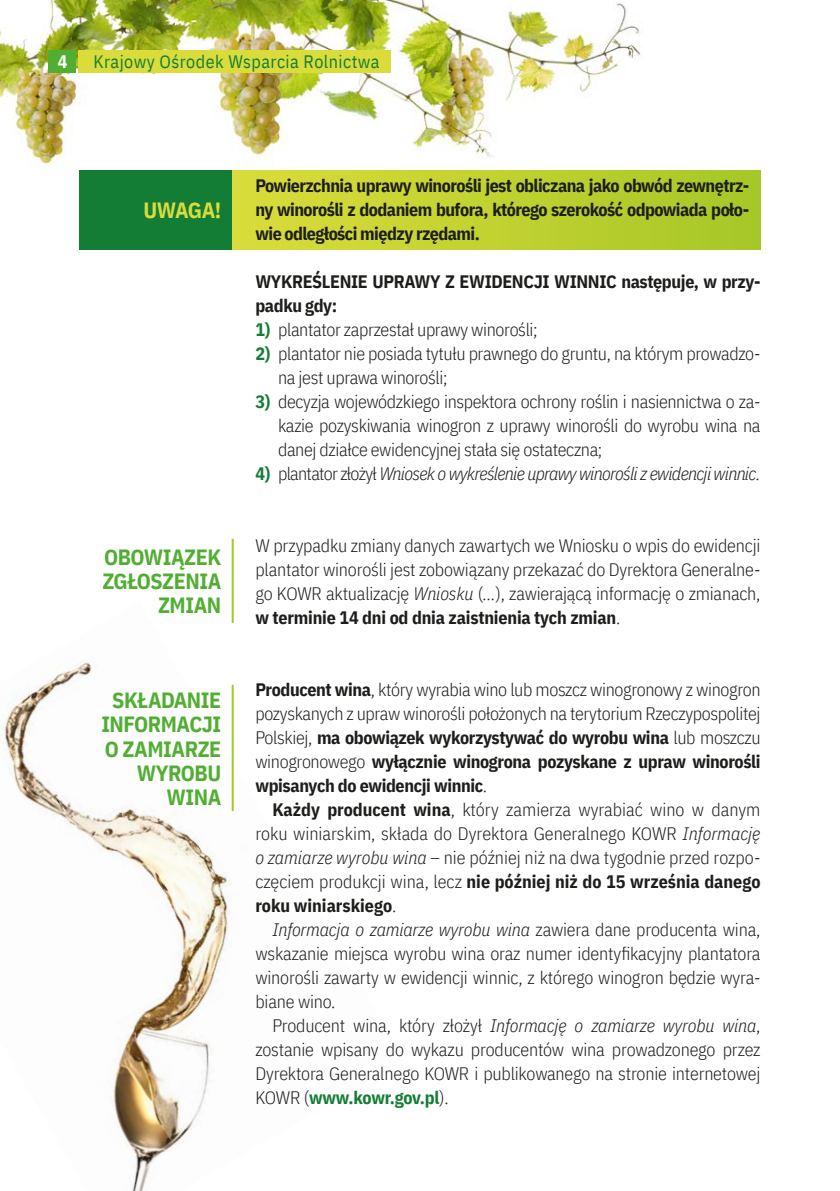
<style>
.page{position:relative;width:840px;height:1191px;background:#fff}
.page>*{position:absolute;margin:0;border:0;box-sizing:border-box;transform-origin:0 0}
.t1{font:700 22px/24px "IBM Plex Sans Cond";letter-spacing:-.02em;color:#52ae32;text-align:right}
.t2{font:700 22px "IBM Plex Sans Cond";letter-spacing:-.03em;color:#d9dc3b}
.t3{font:300 18px/24px "IBM Plex Sans Cond";letter-spacing:-.02em;color:#1d1d1b;text-align:justify}
.t4{font:700 18px/24px "IBM Plex Sans Cond";letter-spacing:-.025em;color:#1d1d1b;text-align:justify}
.t5{font:italic 300 18px "IBM Plex Sans Cond";letter-spacing:-.04em;color:#1d1d1b}
.t6{font:18px "IBM Plex Sans Cond";letter-spacing:.025em;color:#137d35}
.t7{font:700 18px "IBM Plex Sans Cond";color:#fff}
.s1{font-weight:700;color:#137d35}
.s2{font-weight:700;font-style:normal;color:#137d35}
.s3{font-style:normal}
.s4{font-style:italic}
.s5{font-weight:700}
</style>
<div class="page">
<img style="left:0;top:0;width:640px;height:167px">
<div style="left:79px;top:170px;width:154px;height:79px;background:#137d35"></div>
<img style="left:2px;top:601px;width:232px;height:590px">
<div style="left:232px;top:170px;width:528px;height:79px;background:linear-gradient(to right,#dadd3b,#a6c727)"></div>
<hr style="left:231px;top:539px;width:2px;height:84px;background:#a5c728">
<hr style="left:231px;top:685px;width:2px;height:126px;background:#a5c728">
<div style="left:48px;top:50px;width:28px;height:23px;background:#52ae32"></div>
<div style="left:78px;top:50px;width:312px;height:23px;background:#d9dc3b"></div>
<p class="t7" style="left:58px;top:47px;width:11px">4</p>
<p class="t6" style="left:94px;top:48px;width:287px">Krajowy Ośrodek Wsparcia Rolnictwa</p>
<p class="t2" style="left:143px;top:193px;width:79px">UWAGA!</p>
<p class="t1" style="left:102px;top:544px;width:120px">OBOWIĄZEK<br>ZGŁOSZENIA<br>ZMIAN</p>
<p class="t1" style="left:101px;top:687px;width:121px">SKŁADANIE<br>INFORMACJI<br>O ZAMIARZE<br>WYROBU<br>WINA</p>
<p class="t4" style="left:255px;top:172px;width:495px">Powierzchnia uprawy winorośli jest obliczana jako obwód zewnętrz&shy;ny winorośli z dodaniem bufora, którego szerokość odpowiada poło&shy;wie odległości między rzędami.</p>
<p class="t4" style="left:255px;top:268px;width:506px">WYKREŚLENIE UPRAWY Z EWIDENCJI WINNIC następuje, w przy&shy;padku gdy:</p>
<p class="t3" style="left:255px;top:316px;width:284px"><span class="s1">1)</span> plantator zaprzestał uprawy winorośli;</p>
<p class="t3" style="left:278px;top:340px;width:483px;text-indent:-23px"><span class="s1">2)</span> plantator nie posiada tytułu prawnego do gruntu, na którym prowadzo&shy;na jest uprawa winorośli;</p>
<p class="t3" style="left:278px;top:388px;width:483px;text-indent:-23px"><span class="s1">3)</span> decyzja wojewódzkiego inspektora ochrony roślin i nasiennictwa o za&shy;kazie pozyskiwania winogron z uprawy winorośli do wyrobu wina na danej działce ewidencyjnej stała się ostateczna;</p>
<p class="t5" style="left:255px;top:460px;width:505px"><span class="s2">4)</span> <span class="s3">plantator złożył</span> Wniosek o wykreślenie uprawy winorośli z ewidencji winnic<span class="s3">.</span></p>
<p class="t3" style="left:255px;top:532px;width:506px">W przypadku zmiany danych zawartych we Wniosku o wpis do ewidencji plantator winorośli jest zobowiązany przekazać do Dyrektora Generalne&shy;go KOWR aktualizację <span class="s4">Wniosku</span> (<span class="s4">…</span>), zawierającą informację o zmianach, <span class="s5">w terminie 14 dni od dnia zaistnienia tych zmian</span>.</p>
<p class="t3" style="left:255px;top:676px;width:506px"><span class="s5">Producent wina</span>, który wyrabia wino lub moszcz winogronowy z winogron pozyskanych z upraw winorośli położonych na terytorium Rzeczypospolitej Polskiej, <span class="s5">ma obowiązek wykorzystywać do wyrobu wina</span> lub moszczu winogronowego <span class="s5">wyłącznie winogrona pozyskane z upraw winorośli wpisanych do ewidencji winnic</span>.</p>
<p class="t3" style="left:255px;top:796px;width:506px;text-indent:17px"><span class="s5">Każdy producent wina</span>, który zamierza wyrabiać wino w danym roku winiarskim, składa do Dyrektora Generalnego KOWR <span class="s4">Informację o zamiarze wyrobu wina</span> – nie później niż na dwa tygodnie przed rozpo&shy;częciem produkcji wina, lecz <span class="s5">nie później niż do 15 września danego roku winiarskiego</span>.</p>
<p class="t3" style="left:255px;top:916px;width:506px;text-indent:17px"><span class="s4">Informacja o zamiarze wyrobu wina</span> zawiera dane producenta wina, wskazanie miejsca wyrobu wina oraz numer identyfikacyjny plantatora winorośli zawarty w ewidencji winnic, z którego winogron będzie wyra&shy;biane wino.</p>
<p class="t3" style="left:255px;top:1012px;width:506px;text-indent:17px">Producent wina, który złożył <span class="s4">Informację o zamiarze wyrobu wina</span>, zostanie wpisany do wykazu producentów wina prowadzonego przez Dyrektora Generalnego KOWR i publikowanego na stronie internetowej KOWR (<span class="s1">www.kowr.gov.pl</span>).</p>
</div>
